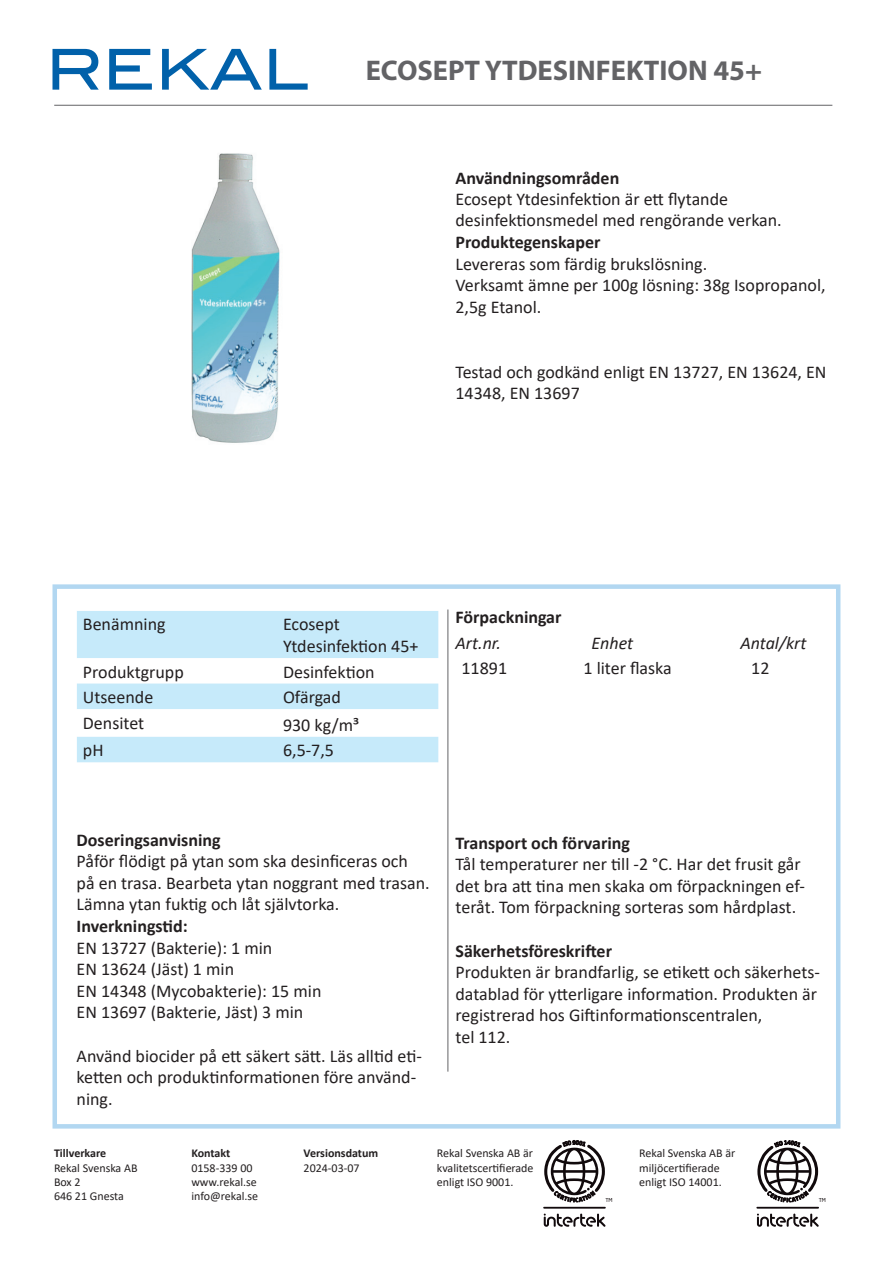
<style>
.page{position:relative;width:893px;height:1263px;background:#fff}
.page>*{position:absolute;margin:0;border:0;box-sizing:border-box;transform-origin:0 0}
.t1{font:700 28.5px "Myriad Pro";color:#636366}
.t2{font:18px/21.6px "Calibri";color:#231f20}
.t3{font:700 18px "Calibri";color:#231f20}
.t4{font:italic 18px "Calibri";color:#231f20}
.t5{font:12px/14.4px "Calibri";color:#231f20}
.t6{font:700 12px "Calibri";color:#231f20}
.t7{font:5.4px "Neo Sans Std";color:#110a0c}
.s1{font-size:21px}
</style>
<div class="page">
<div style="left:52px;top:584px;width:788px;height:544px;border:4px solid #b2d7f1"></div>
<hr style="left:54px;top:105px;width:778px;height:1px;background:#636366">
<hr style="left:447px;top:609px;width:1px;height:462px;background:#636366">
<svg style="left:77px;top:611px;width:361px;height:151px;fill:#c6eafa"></svg>
<img style="left:191px;top:153px;width:89px;height:290px">
<svg style="left:53px;top:49px;width:46px;height:41px"></svg>
<svg style="left:109px;top:49px;width:43px;height:41px"></svg>
<svg style="left:162px;top:49px;width:100px;height:41px"></svg>
<svg style="left:269px;top:49px;width:39px;height:41px"></svg>
<svg style="left:757px;top:1213px;width:62px;height:14px"></svg>
<hr style="left:756px;top:1207px;width:63px;height:1px;background:#110a0c">
<svg style="left:544px;top:1213px;width:61px;height:14px"></svg>
<hr style="left:543px;top:1207px;width:63px;height:1px;background:#110a0c">
<svg style="left:757px;top:1146px;width:62px;height:50px"></svg>
<svg style="left:544px;top:1144px;width:61px;height:52px"></svg>
<h1 class="t1" style="left:366px;top:52px;width:398px">ECOSEPT YTDESINFEKTION 45+</h1>
<p class="t3" style="left:455px;top:166px;width:165px">Användningsområden</p>
<p class="t2" style="left:455px;top:188px;width:328px;line-height:21px">Ecosept Ytdesinfektion är ett flytande desinfektionsmedel med rengörande verkan.</p>
<p class="t3" style="left:455px;top:229px;width:147px">Produktegenskaper</p>
<p class="t2" style="left:455px;top:252px;width:372px">Levereras som färdig brukslösning.<br>Verksamt ämne per 100g lösning: 38g Isopropanol,<br>2,5g Etanol.</p>
<p class="t2" style="left:455px;top:360px;width:373px">Testad och godkänd enligt EN 13727, EN 13624, EN<br>14348, EN 13697</p>
<p class="t2" style="left:83px;top:613px;width:84px">Benämning</p>
<p class="t2" style="left:283px;top:613px;width:137px">Ecosept<br>Ytdesinfektion 45+</p>
<p class="t2" style="left:83px;top:660px;width:102px">Produktgrupp</p>
<p class="t2" style="left:283px;top:660px;width:93px">Desinfektion</p>
<p class="t2" style="left:83px;top:686px;width:72px">Utseende</p>
<p class="t2" style="left:283px;top:686px;width:59px">Ofärgad</p>
<p class="t2" style="left:83px;top:711px;width:63px">Densitet</p>
<p class="t2" style="left:283px;top:714px;width:78px">930 kg/m<span class="s1">3</span></p>
<p class="t2" style="left:83px;top:739px;width:22px">pH</p>
<p class="t2" style="left:283px;top:739px;width:53px">6,5-7,5</p>
<p class="t3" style="left:455px;top:604px;width:108px">Förpackningar</p>
<p class="t4" style="left:455px;top:630px;width:47px">Art.nr.</p>
<p class="t4" style="left:592px;top:630px;width:43px">Enhet</p>
<p class="t4" style="left:740px;top:630px;width:68px">Antal/krt</p>
<p class="t2" style="left:461px;top:657px;width:47px">11891</p>
<p class="t2" style="left:583px;top:657px;width:90px">1 liter flaska</p>
<p class="t2" style="left:751px;top:657px;width:20px">12</p>
<p class="t3" style="left:77px;top:827px;width:146px">Doseringsanvisning</p>
<p class="t2" style="left:77px;top:850px;width:355px">Påför flödigt på ytan som ska desinficeras och på en trasa. Bearbeta ytan noggrant med trasan.<br>Lämna ytan fuktig och låt självtorka.</p>
<p class="t3" style="left:77px;top:913px;width:113px">Inverkningstid:</p>
<p class="t2" style="left:77px;top:936px;width:246px">EN 13727 (Bakterie): 1 min<br>EN 13624 (Jäst) 1 min<br>EN 14348 (Mycobakterie): 15 min<br>EN 13697 (Bakterie, Jäst) 3 min</p>
<p class="t2" style="left:77px;top:1044px;width:347px">Använd biocider på ett säkert sätt. Läs alltid eti&shy;ketten och produktinformationen före använd&shy;ning.</p>
<p class="t3" style="left:455px;top:830px;width:176px">Transport och förvaring</p>
<p class="t2" style="left:455px;top:853px;width:351px">Tål temperaturer ner till -2 °C. Har det frusit går det bra att tina men skaka om förpackningen ef&shy;teråt. Tom förpackning sorteras som hårdplast.</p>
<p class="t3" style="left:455px;top:938px;width:158px">Säkerhetsföreskrifter</p>
<p class="t2" style="left:455px;top:961px;width:366px">Produkten är brandfarlig, se etikett och säkerhets&shy;datablad för ytterligare information. Produkten är registrerad hos Giftinformationscentralen,<br>tel 112.</p>
<p class="t6" style="left:54px;top:1145px;width:54px">Tillverkare</p>
<p class="t5" style="left:54px;top:1160px;width:85px">Rekal Svenska AB<br>Box 2<br>646 21 Gnesta</p>
<p class="t6" style="left:191px;top:1145px;width:40px">Kontakt</p>
<p class="t5" style="left:191px;top:1160px;width:68px">0158-339 00 www.rekal.se info@rekal.se</p>
<p class="t6" style="left:304px;top:1145px;width:76px">Versionsdatum</p>
<p class="t5" style="left:304px;top:1160px;width:58px">2024-03-07</p>
<p class="t5" style="left:437px;top:1146px;width:98px;text-align:justify">Rekal Svenska AB är kvalitetscertifierade enligt ISO 9001.</p>
<p class="t5" style="left:639px;top:1146px;width:98px">Rekal Svenska AB är miljöcertifierade enligt ISO 14001.</p>
<p class="t7" style="left:605px;top:1197px;width:9px">TM</p>
<p class="t7" style="left:819px;top:1197px;width:9px">TM</p>
</div>
